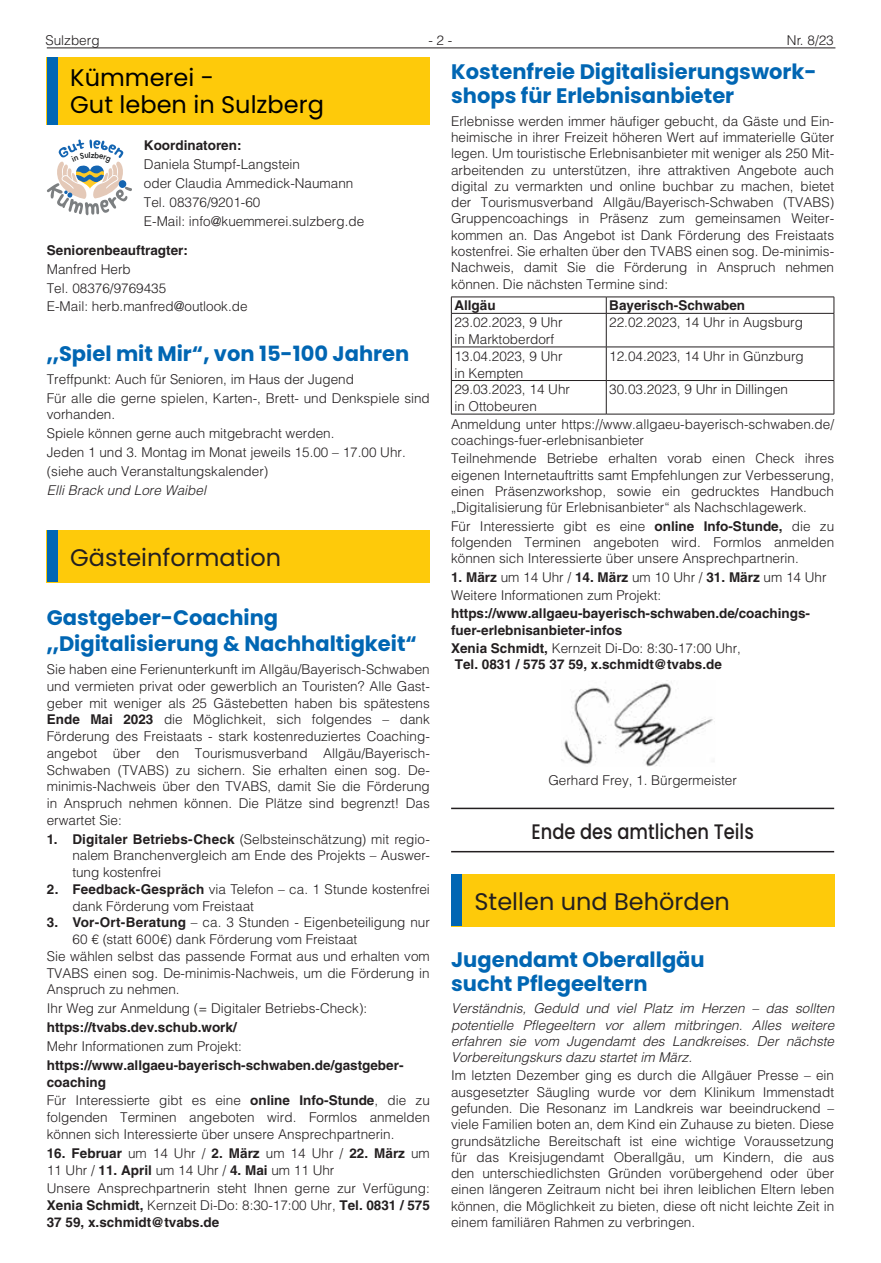
<style>
.page{position:relative;width:881px;height:1263px;background:#fff}
.page>*{position:absolute;margin:0;border:0;box-sizing:border-box;transform-origin:0 0}
.t1{font:24px/27.3px "Poppins";color:#000}
.t2{font:24px "Poppins Regular 2";color:#231f20}
.t3{font:24px "Poppins";color:#231f20}
.t4{font:700 21px/23.7px "Poppins";color:#0166b3}
.t5{font:500 21px "Poppins";color:#231f20;scale:.85 1}
.t6{font:300 13.5px/16.2px "Helvetica LT";color:#231f20}
.t7{font:700 13.5px/16.2px "Helvetica LT";color:#231f20}
.t8{font:italic 300 13.5px/16.2px "Helvetica LT";color:#231f20;text-align:justify}
.s1{font-weight:700}
.s2{font-weight:300}
</style>
<div class="page">
<hr style="left:47px;top:48px;width:788px;height:1px;background:#231f20">
<div style="left:47px;top:57px;width:382px;height:68px;background:#feca0a"></div>
<div style="left:47px;top:57px;width:10px;height:68px;background:#0166b3"></div>
<div style="left:47px;top:530px;width:382px;height:52px;background:#feca0a"></div>
<div style="left:47px;top:530px;width:10px;height:52px;background:#0166b3"></div>
<hr style="left:451px;top:808px;width:382px;height:1px;background:#231f20">
<hr style="left:451px;top:851px;width:382px;height:1px;background:#231f20">
<svg style="left:451px;top:298px;width:1px;height:15px"></svg>
<svg style="left:605px;top:298px;width:1px;height:15px"></svg>
<hr style="left:451px;top:297px;width:155px;height:1px;background:#231f20">
<hr style="left:451px;top:313px;width:155px;height:1px;background:#231f20">
<svg style="left:833px;top:297px;width:1px;height:16px"></svg>
<hr style="left:606px;top:297px;width:227px;height:1px;background:#231f20">
<hr style="left:606px;top:313px;width:227px;height:1px;background:#231f20">
<hr style="left:451px;top:314px;width:1px;height:33px;background:#231f20">
<hr style="left:605px;top:314px;width:1px;height:33px;background:#231f20">
<hr style="left:451px;top:347px;width:155px;height:1px;background:#231f20">
<hr style="left:833px;top:314px;width:1px;height:33px;background:#231f20">
<hr style="left:606px;top:347px;width:227px;height:1px;background:#231f20">
<hr style="left:451px;top:347px;width:1px;height:33px;background:#231f20">
<hr style="left:605px;top:347px;width:1px;height:33px;background:#231f20">
<hr style="left:451px;top:380px;width:155px;height:1px;background:#231f20">
<hr style="left:833px;top:347px;width:1px;height:33px;background:#231f20">
<hr style="left:606px;top:380px;width:227px;height:1px;background:#231f20">
<hr style="left:451px;top:381px;width:1px;height:33px;background:#231f20">
<hr style="left:605px;top:381px;width:1px;height:33px;background:#231f20">
<hr style="left:451px;top:414px;width:155px;height:1px;background:#231f20">
<hr style="left:833px;top:381px;width:1px;height:33px;background:#231f20">
<hr style="left:606px;top:414px;width:227px;height:1px;background:#231f20">
<img style="left:564px;top:682px;width:149px;height:84px">
<div style="left:451px;top:874px;width:382px;height:52px;background:#feca0a"></div>
<div style="left:451px;top:874px;width:10px;height:52px;background:#0166b3"></div>
<svg style="left:47px;top:140px;width:85px;height:75px"></svg>
<p class="t6" style="left:45px;top:32px;width:56px">Sulzberg</p>
<p class="t6" style="left:428px;top:32px;width:26px">- 2 -</p>
<p class="t6" style="left:786px;top:32px;width:48px">Nr. 8/23</p>
<h1 class="t1" style="left:70px;top:64px;width:255px">Kümmerei -<br>Gut leben in Sulzberg</h1>
<p class="t7" style="left:144px;top:137px;width:99px">Koordinatoren:</p>
<p class="t6" style="left:144px;top:155px;width:222px;line-height:18.9px">Daniela Stumpf-Langstein<br>oder Claudia Ammedick-Naumann<br>Tel. 08376/9201-60<br>E-Mail: info@kuemmerei.sulzberg.de</p>
<p class="t7" style="left:47px;top:242px;width:143px">Seniorenbeauftragter:</p>
<p class="t6" style="left:47px;top:259px;width:202px;line-height:18.9px">Manfred Herb<br>Tel. 08376/9769435<br>E-Mail: herb.manfred@outlook.de</p>
<h2 class="t4" style="left:47px;top:342px;width:364px">„Spiel mit Mir“, von 15-100 Jahren</h2>
<p class="t6" style="left:47px;top:369px;width:384px;line-height:18.9px">Treffpunkt: Auch für Senioren, im Haus der Jugend<br>Für alle die gerne spielen, Karten-, Brett- und Denkspiele sind</p>
<p class="t6" style="left:47px;top:405px;width:360px;line-height:18.9px">vorhanden.<br>Spiele können gerne auch mitgebracht werden.<br>Jeden 1 und 3. Montag im Monat jeweils 15.00 – 17.00 Uhr. (siehe auch Veranstaltungskalender)</p>
<p class="t8" style="left:47px;top:482px;width:161px">Elli Brack und Lore Waibel</p>
<h2 class="t4" style="left:451px;top:60px;width:367px">Kostenfreie Digitalisierungswork&shy;shops für Erlebnisanbieter</h2>
<p class="t6" style="left:451px;top:113px;width:384px;text-align:justify">Erlebnisse werden immer häufiger gebucht, da Gäste und Ein&shy;heimische in ihrer Freizeit höheren Wert auf immaterielle Güter legen. Um touristische Erlebnisanbieter mit weniger als 250 Mit&shy;arbeitenden zu unterstützen, ihre attraktiven Angebote auch digital zu vermarkten und online buchbar zu machen, bietet der Tourismusverband Allgäu/Bayerisch-Schwaben (TVABS)<br>Gruppencoachings in Präsenz zum gemeinsamen Weiter&shy;kommen an. Das Angebot ist Dank Förderung des Freistaats kostenfrei. Sie erhalten über den TVABS einen sog. De-minimis-Nachweis, damit Sie die Förderung in Anspruch nehmen können. Die nächsten Termine sind:</p>
<p class="t7" style="left:454px;top:297px;width:43px">Allgäu</p>
<p class="t7" style="left:609px;top:297px;width:137px">Bayerisch-Schwaben</p>
<p class="t6" style="left:454px;top:314px;width:110px;line-height:16.8px">23.02.2023, 9 Uhr in Marktoberdorf</p>
<p class="t6" style="left:609px;top:314px;width:195px">22.02.2023, 14 Uhr in Augsburg</p>
<p class="t6" style="left:454px;top:347px;width:110px;line-height:16.8px">13.04.2023, 9 Uhr in Kempten</p>
<p class="t6" style="left:609px;top:348px;width:196px">12.04.2023, 14 Uhr in Günzburg</p>
<p class="t6" style="left:454px;top:381px;width:117px;line-height:16.8px">29.03.2023, 14 Uhr in Ottobeuren</p>
<p class="t6" style="left:609px;top:381px;width:180px">30.03.2023, 9 Uhr in Dillingen</p>
<p class="t6" style="left:451px;top:416px;width:384px">Anmeldung unter https://www.allgaeu-bayerisch-schwaben.de/ coachings-fuer-erlebnisanbieter</p>
<p class="t6" style="left:451px;top:450px;width:384px;text-align:justify">Teilnehmende Betriebe erhalten vorab einen Check ihres eigenen Internetauftritts samt Empfehlungen zur Verbesserung, einen Präsenzworkshop, sowie ein gedrucktes Handbuch „Digitalisierung für Erlebnisanbieter“ als Nachschlagewerk.</p>
<p class="t6" style="left:451px;top:518px;width:384px;text-align:justify">Für Interessierte gibt es eine <span class="s1">online Info-Stunde,</span> die zu folgenden Terminen angeboten wird. Formlos anmelden können sich Interessierte über unsere Ansprechpartnerin.</p>
<p class="t6" style="left:451px;top:567px;width:377px;line-height:18.5px"><span class="s1">1. März</span> um 14 Uhr / <span class="s1">14. März</span> um 10 Uhr / <span class="s1">31. März</span> um 14 Uhr<br>Weitere Informationen zum Projekt:</p>
<p class="t7" style="left:451px;top:605px;width:360px">https://www.allgaeu-bayerisch-schwaben.de/coachings&shy;fuer-erlebnisanbieter-infos</p>
<p class="t7" style="left:451px;top:640px;width:291px">Xenia Schmidt, <span class="s2">Kernzeit Di-Do: 8:30-17:00 Uhr,<br></span>Tel. 0831 / 575 37 59, x.schmidt@tvabs.de</p>
<h1 class="t3" style="left:70px;top:544px;width:212px">Gästeinformation</h1>
<h2 class="t4" style="left:47px;top:605px;width:371px;line-height:25.8px">Gastgeber-Coaching „Digitalisierung &amp; Nachhaltigkeit“</h2>
<p class="t6" style="left:47px;top:661px;width:384px;line-height:16.8px;text-align:justify">Sie haben eine Ferienunterkunft im Allgäu/Bayerisch-Schwaben und vermieten privat oder gewerblich an Touristen? Alle Gast&shy;geber mit weniger als 25 Gästebetten haben bis spätestens <span class="s1">Ende Mai 2023</span> die Möglichkeit, sich folgendes – dank Förderung des Freistaats - stark kostenreduziertes Coaching&shy;angebot über den Tourismusverband Allgäu/Bayerisch-Schwaben (TVABS) zu sichern. Sie erhalten einen sog. De&shy;minimis-Nachweis über den TVABS, damit Sie die Förderung in Anspruch nehmen können. Die Plätze sind begrenzt! Das erwartet Sie:</p>
<p class="t6" style="left:72px;top:830px;width:359px;line-height:16.8px;text-align:justify;text-indent:-26px"><span class="s1">1. Digitaler Betriebs-Check</span> (Selbsteinschätzung) mit regio&shy;nalem Branchenvergleich am Ende des Projekts – Auswer&shy;tung kostenfrei</p>
<p class="t6" style="left:72px;top:880px;width:359px;line-height:16.8px;text-indent:-26px"><span class="s1">2. Feedback-Gespräch</span> via Telefon – ca. 1 Stunde kostenfrei dank Förderung vom Freistaat</p>
<p class="t6" style="left:47px;top:914px;width:384px"><span class="s1">3. Vor-Ort-Beratung</span> – ca. 3 Stunden - Eigenbeteiligung nur</p>
<p class="t6" style="left:72px;top:931px;width:286px">60 € (statt 600€) dank Förderung vom Freistaat</p>
<p class="t6" style="left:47px;top:948px;width:384px">Sie wählen selbst das passende Format aus und erhalten vom</p>
<p class="t6" style="left:47px;top:964px;width:384px">TVABS einen sog. De-minimis-Nachweis, um die Förderung in</p>
<p class="t6" style="left:47px;top:981px;width:134px">Anspruch zu nehmen.</p>
<p class="t6" style="left:47px;top:1000px;width:322px">Ihr Weg zur Anmeldung (= Digitaler Betriebs-Check):</p>
<p class="t7" style="left:47px;top:1019px;width:191px">https://tvabs.dev.schub.work/</p>
<p class="t6" style="left:47px;top:1038px;width:197px">Mehr Informationen zum Projekt:</p>
<p class="t7" style="left:47px;top:1056px;width:358px;line-height:16.8px">https://www.allgaeu-bayerisch-schwaben.de/gastgeber&shy;coaching</p>
<p class="t6" style="left:47px;top:1092px;width:384px;line-height:16.8px;text-align:justify">Für Interessierte gibt es eine <span class="s1">online Info-Stunde</span>, die zu folgenden Terminen angeboten wird. Formlos anmelden können sich Interessierte über unsere Ansprechpartnerin.</p>
<p class="t6" style="left:47px;top:1144px;width:384px;line-height:16.8px"><span class="s1">16. Februar</span> um 14 Uhr / <span class="s1">2. März</span> um 14 Uhr / <span class="s1">22. März</span> um<br>11 Uhr / <span class="s1">11. April</span> um 14 Uhr / <span class="s1">4. Mai</span> um 11 Uhr</p>
<p class="t6" style="left:47px;top:1180px;width:384px;line-height:16.8px;text-align:justify">Unsere Ansprechpartnerin steht Ihnen gerne zur Verfügung:<br><span class="s1">Xenia Schmidt,</span> Kernzeit Di-Do: 8:30-17:00 Uhr, <span class="s1">Tel. 0831 / 575<br>37 59, x.schmidt@tvabs.de</span></p>
<p class="t6" style="left:548px;top:772px;width:190px">Gerhard Frey, 1. Bürgermeister</p>
<h2 class="t5" style="left:531px;top:819px;width:263px">Ende des amtlichen Teils</h2>
<h1 class="t2" style="left:474px;top:888px;width:257px">Stellen und Behörden</h1>
<h2 class="t4" style="left:451px;top:948px;width:255px">Jugendamt Oberallgäu sucht Pflegeeltern</h2>
<p class="t8" style="left:451px;top:1000px;width:384px">Verständnis, Geduld und viel Platz im Herzen – das sollten potentielle Pflegeeltern vor allem mitbringen. Alles weitere erfahren sie vom Jugendamt des Landkreises. Der nächste Vorbereitungskurs dazu startet im März.</p>
<p class="t6" style="left:451px;top:1067px;width:384px;text-align:justify">Im letzten Dezember ging es durch die Allgäuer Presse – ein ausgesetzter Säugling wurde vor dem Klinikum Immenstadt gefunden. Die Resonanz im Landkreis war beeindruckend – viele Familien boten an, dem Kind ein Zuhause zu bieten. Diese grundsätzliche Bereitschaft ist eine wichtige Voraussetzung für das Kreisjugendamt Oberallgäu, um Kindern, die aus den unterschiedlichsten Gründen vorübergehend oder über einen längeren Zeitraum nicht bei ihren leiblichen Eltern leben können, die Möglichkeit zu bieten, diese oft nicht leichte Zeit in einem familiären Rahmen zu verbringen.</p>
</div>
